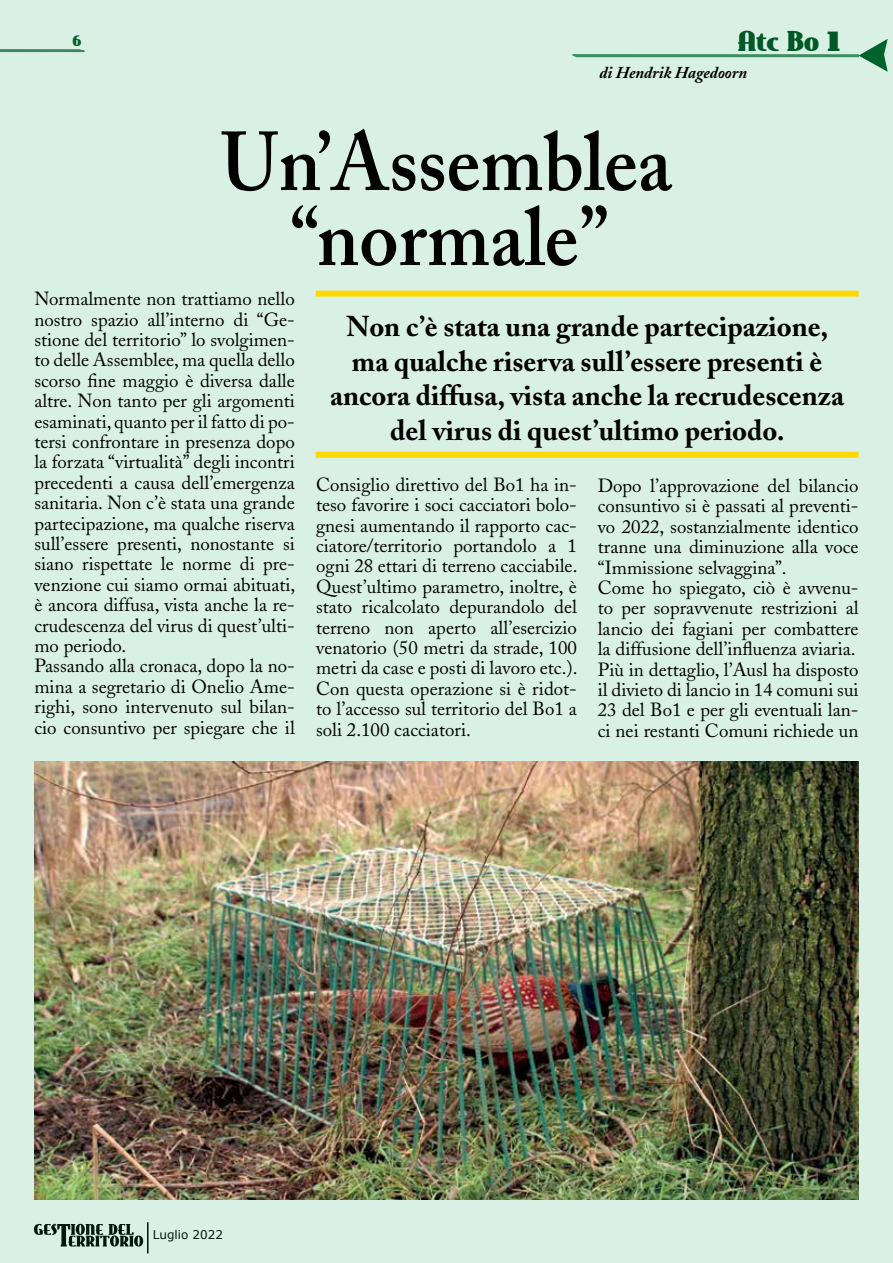
<style>
.page{position:relative;width:893px;height:1263px;background:#d9f1e5}
.page>*{position:absolute;margin:0;border:0;box-sizing:border-box;transform-origin:0 0}
.t1{font:600 82.5px/75px "Adobe Caslon Pro";color:#000;text-align:center;scale:.94 1}
.t2{font:700 28.5px/34.5px "Adobe Caslon";color:#000;text-align:center}
.t3{font:27.75px "East Market";color:#005826}
.t4{font:18.9px/20.4px "Adobe Caslon";color:#000}
.t5{font:italic 700 16.5px "Adobe Caslon";color:#000}
.t6{font:16.5px "East Market";color:#005826}
.t7{font:12px "Verdana";color:#000}
.s1{font-size:40.2px}
</style>
<div class="page">
<div style="left:316px;top:452px;width:543px;height:6px;background:#ffd800"></div>
<div style="left:316px;top:291px;width:543px;height:6px;background:#ffd800"></div>
<img style="left:34px;top:761px;width:825px;height:439px">
<svg style="left:0;top:49px;width:85px;height:4px"></svg>
<p class="t6" style="left:72px;top:31px;width:11px">6</p>
<h3 class="t3" style="left:738px;top:26px;width:104px">Atc Bo <span class="s1">1</span></h3>
<p class="t5" style="left:599px;top:63px;width:149px">di Hendrik Hagedoorn</p>
<h1 class="t1" style="left:221px;top:124px;width:482px">Un’Assemblea “normale”</h1>
<p class="t4" style="left:34px;top:289px;width:262px">Normalmente non trattiamo nello nostro spazio all’interno di “Ge&shy;stione del territorio” lo svolgimen&shy;to delle Assemblee, ma quella dello scorso fine maggio è diversa dalle altre. Non tanto per gli argomenti esaminati, quanto per il fatto di po&shy;tersi confrontare in presenza dopo la forzata “virtualità” degli incontri precedenti a causa dell’emergenza sanitaria. Non c’è stata una grande partecipazione, ma qualche riserva sull’essere presenti, nonostante si siano rispettate le norme di pre&shy;venzione cui siamo ormai abituati, è ancora diffusa, vista anche la re&shy;crudescenza del virus di quest’ulti&shy;mo periodo.<br>Passando alla cronaca, dopo la no&shy;mina a segretario di Onelio Ame&shy;righi, sono intervenuto sul bilan&shy;cio consuntivo per spiegare che il</p>
<h2 class="t2" style="left:330px;top:309px;width:516px">Non c’è stata una grande partecipazione, ma qualche riserva sull’essere presenti è ancora diffusa, vista anche la recrudescenza del virus di quest’ultimo periodo.</h2>
<p class="t4" style="left:316px;top:474px;width:263px;text-align:justify">Consiglio direttivo del Bo1 ha in&shy;teso favorire i soci cacciatori bolo&shy;gnesi aumentando il rapporto cac&shy;ciatore/territorio portandolo a 1 ogni 28 ettari di terreno cacciabile.<br>Quest’ultimo parametro, inoltre, è stato ricalcolato depurandolo del terreno non aperto all’esercizio venatorio (50 metri da strade, 100 metri da case e posti di lavoro etc.).<br>Con questa operazione si è ridot&shy;to l’accesso sul territorio del Bo1 a soli 2.100 cacciatori.</p>
<p class="t4" style="left:598px;top:476px;width:262px">Dopo l’approvazione del bilancio consuntivo si è passati al preventi&shy;vo 2022, sostanzialmente identico tranne una diminuzione alla voce “Immissione selvaggina”.<br>Come ho spiegato, ciò è avvenu&shy;to per sopravvenute restrizioni al lancio dei fagiani per combattere la diffusione dell’influenza aviaria.<br>Più in dettaglio, l’Ausl ha disposto il divieto di lancio in 14 comuni sui 23 del Bo1 e per gli eventuali lan&shy;ci nei restanti Comuni richiede un</p>
<p class="t7" style="left:153px;top:1227px;width:72px">Luglio 2022</p>
</div>
